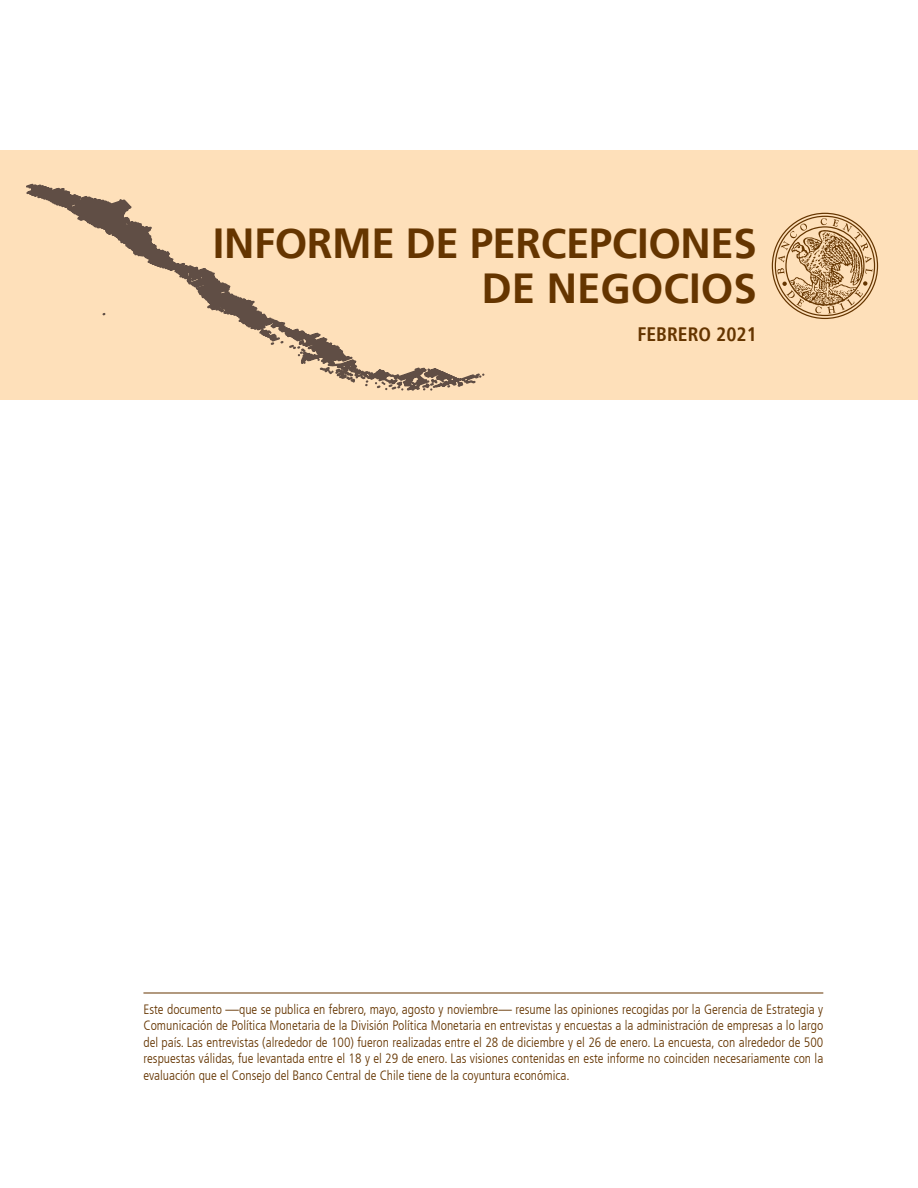
<style>
.page{position:relative;width:918px;height:1188px;background:#fff}
.page>*{position:absolute;margin:0;border:0;box-sizing:border-box;transform-origin:0 0}
.seccion{font:700 42px/45px "Frutiger LT";letter-spacing:-.01em;color:#653500;text-align:right}
._005_Título_línea_1{font:700 condensed 19.5px "Frutiger LT";color:#653500}
._003__Autor_con_núme{font:300 condensed 13.5px/16.5px "Frutiger LT";color:#653500;text-align:justify}
</style>
<div class="page">
<div style="left:0;top:151px;width:918px;height:249px;background:#fee0ba"></div>
<svg style="left:26px;top:183px;width:459px;height:208px"></svg>
<svg style="left:772px;top:213px;width:106px;height:106px"></svg>
<hr style="left:143px;top:993px;width:680px;height:1px;background:#653500">
<p class="seccion" style="left:213px;top:221px;width:545px">INFORME DE PERCEPCIONES<br>DE NEGOCIOS</p>
<p class="_005_Título_línea_1" style="left:638px;top:323px;width:121px">FEBRERO 2021</p>
<p class="_003__Autor_con_núme" style="left:143px;top:1001px;width:681px">Este documento —que se publica en febrero, mayo, agosto y noviembre— resume las opiniones recogidas por la Gerencia de Estrategia y Comunicación de Política Monetaria de la División Política Monetaria en entrevistas y encuestas a la administración de empresas a lo largo del país. Las entrevistas (alrededor de 100) fueron realizadas entre el 28 de diciembre y el 26 de enero. La encuesta, con alrededor de 500 respuestas válidas, fue levantada entre el 18 y el 29 de enero. Las visiones contenidas en este informe no coinciden necesariamente con la evaluación que el Consejo del Banco Central de Chile tiene de la coyuntura económica.</p>
</div>
